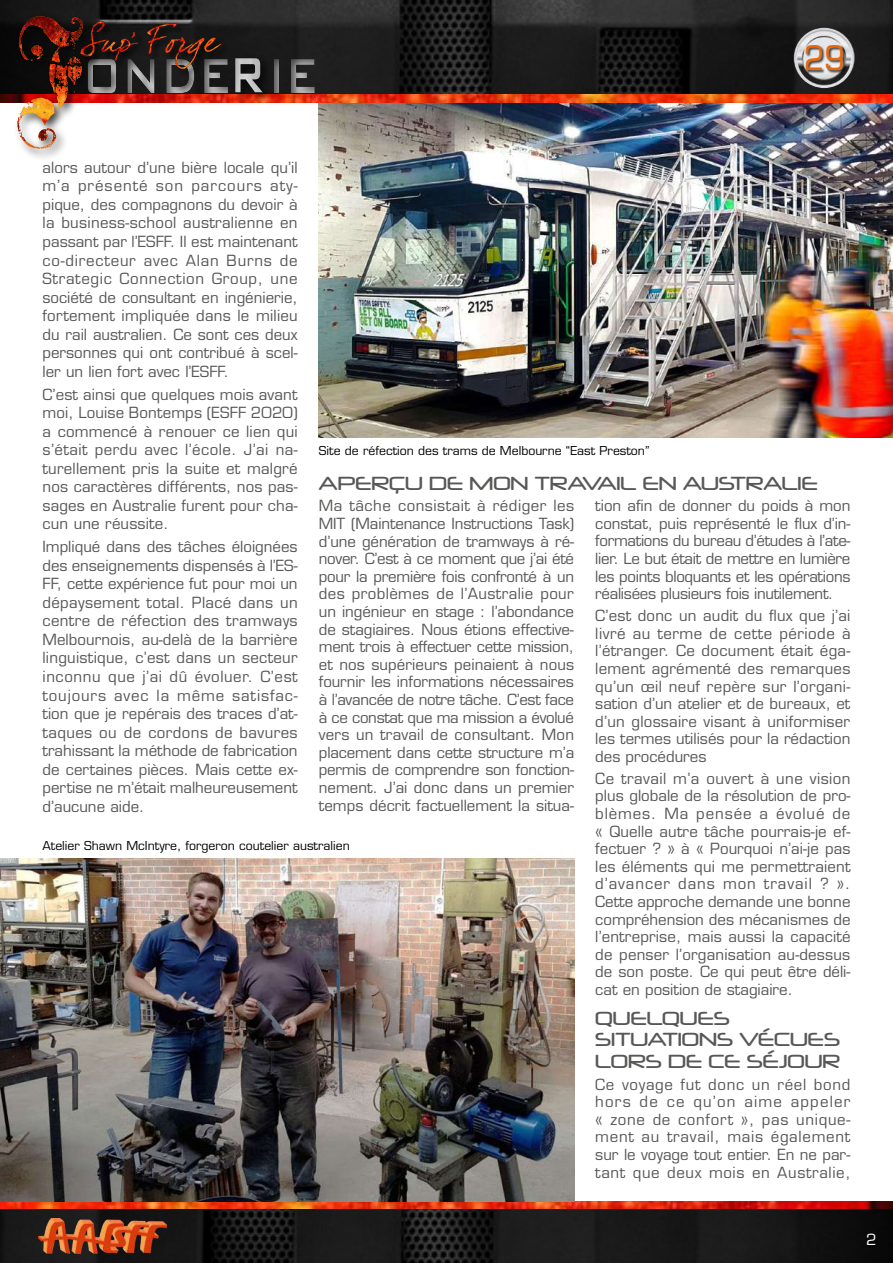
<style>
.page{position:relative;width:893px;height:1263px;background:#fff}
.page>*{position:absolute;margin:0;border:0;box-sizing:border-box;transform-origin:0 0}
.t1{font:33px "Eurostile LT Std";color:#ec6608;scale:.9 1}
.t2{font:18px/21.3px "Neuropol";color:#575756}
.t3{font:15px/17.5px "Eurostile LT Std";color:#575756;text-align:justify}
.t4{font:15px "Eurostile LT Std";color:#fff}
.t5{font:12px "Eurostile LT Std";color:#000}
</style>
<div class="page">
<img style="left:319px;top:102px;width:574px;height:335px">
<img style="left:0;top:0;width:893px;height:102px">
<img style="left:0;top:1201px;width:893px;height:62px">
<img style="left:794px;top:28px;width:61px;height:60px;border-radius:30px">
<div style="left:806px;top:46px;width:41px;height:28px;background:#000;opacity:.75"></div>
<img style="left:39px;top:1218px;width:127px;height:35px">
<div style="left:14px;top:13px;width:81px;height:148px;background:#000;opacity:.75"></div>
<svg style="left:17px;top:16px;width:298px;height:133px"></svg>
<div style="left:866px;top:1233px;width:12px;height:15px;background:#080808"></div>
<img style="left:0;top:859px;width:574px;height:342px">
<h1 class="t1" style="left:804px;top:38px;width:47px">29</h1>
<p class="t3" style="left:43px;top:158px;width:257px;line-height:18.6px">alors autour d’une bière locale qu’il m’a présenté son parcours aty&shy;pique, des compagnons du devoir à la business-school australienne en passant par l’ESFF. Il est maintenant co-directeur avec Alan Burns de Strategic Connection Group, une société de consultant en ingénierie, fortement impliquée dans le milieu du rail australien. Ce sont ces deux personnes qui ont contribué à scel&shy;ler un lien fort avec l’ESFF.</p>
<p class="t3" style="left:43px;top:385px;width:257px;line-height:18.6px">C’est ainsi que quelques mois avant moi, Louise Bontemps (ESFF 2020) a commencé à renouer ce lien qui s’était perdu avec l’école. J’ai na&shy;turellement pris la suite et malgré nos caractères différents, nos pas&shy;sages en Australie furent pour cha&shy;cun une réussite.</p>
<p class="t3" style="left:43px;top:537px;width:257px;line-height:18.6px">Impliqué dans des tâches éloignées des enseignements dispensés à l’ES-FF, cette expérience fut pour moi un dépaysement total. Placé dans un centre de réfection des tramways Melbournois, au-delà de la barrière linguistique, c’est dans un secteur inconnu que j’ai dû évoluer. C’est toujours avec la même satisfac&shy;tion que je repérais des traces d’at&shy;taques ou de cordons de bavures trahissant la méthode de fabrication de certaines pièces. Mais cette ex&shy;pertise ne m’était malheureusement d’aucune aide.</p>
<p class="t5" style="left:319px;top:443px;width:332px">Site de réfection des trams de Melbourne “East Preston”</p>
<p class="t2" style="left:319px;top:472px;width:500px">APERÇU DE MON TRAVAIL EN AUSTRALIE</p>
<p class="t3" style="left:319px;top:497px;width:257px">Ma tâche consistait à rédiger les MIT (Maintenance Instructions Task) d’une génération de tramways à ré&shy;nover. C’est à ce moment que j’ai été pour la première fois confronté à un des problèmes de l’Australie pour un ingénieur en stage : l’abondance de stagiaires. Nous étions effective&shy;ment trois à effectuer cette mission, et nos supérieurs peinaient à nous fournir les informations nécessaires à l’avancée de notre tâche. C’est face à ce constat que ma mission a évolué vers un travail de consultant. Mon placement dans cette structure m’a permis de comprendre son fonction&shy;nement. J’ai donc dans un premier temps décrit factuellement la situa-</p>
<p class="t3" style="left:595px;top:497px;width:257px">tion afin de donner du poids à mon constat, puis représenté le flux d’in&shy;formations du bureau d’études à l’ate&shy;lier. Le but était de mettre en lumière les points bloquants et les opérations réalisées plusieurs fois inutilement.</p>
<p class="t3" style="left:595px;top:607px;width:257px">C’est donc un audit du flux que j’ai livré au terme de cette période à l’étranger. Ce document était éga&shy;lement agrémenté des remarques qu’un œil neuf repère sur l’organi&shy;sation d’un atelier et de bureaux, et d’un glossaire visant à uniformiser les termes utilisés pour la rédaction des procédures</p>
<p class="t3" style="left:595px;top:770px;width:257px">Ce travail m’a ouvert à une vision plus globale de la résolution de pro&shy;blèmes. Ma pensée a évolué de « Quelle autre tâche pourrais-je ef&shy;fectuer ? » à « Pourquoi n’ai-je pas les éléments qui me permettraient d’avancer dans mon travail ? ».<br>Cette approche demande une bonne compréhension des mécanismes de l’entreprise, mais aussi la capacité de penser l’organisation au-dessus de son poste. Ce qui peut être déli&shy;cat en position de stagiaire.</p>
<p class="t2" style="left:595px;top:1007px;width:246px">QUELQUES<br>SITUATIONS VÉCUES<br>LORS DE CE SÉJOUR</p>
<p class="t3" style="left:595px;top:1075px;width:257px">Ce voyage fut donc un réel bond hors de ce qu’on aime appeler « zone de confort », pas unique&shy;ment au travail, mais également sur le voyage tout entier. En ne par&shy;tant que deux mois en Australie,</p>
<p class="t5" style="left:43px;top:839px;width:309px">Atelier Shawn McIntyre, forgeron coutelier australien</p>
<p class="t4" style="left:866px;top:1230px;width:12px">2</p>
</div>
